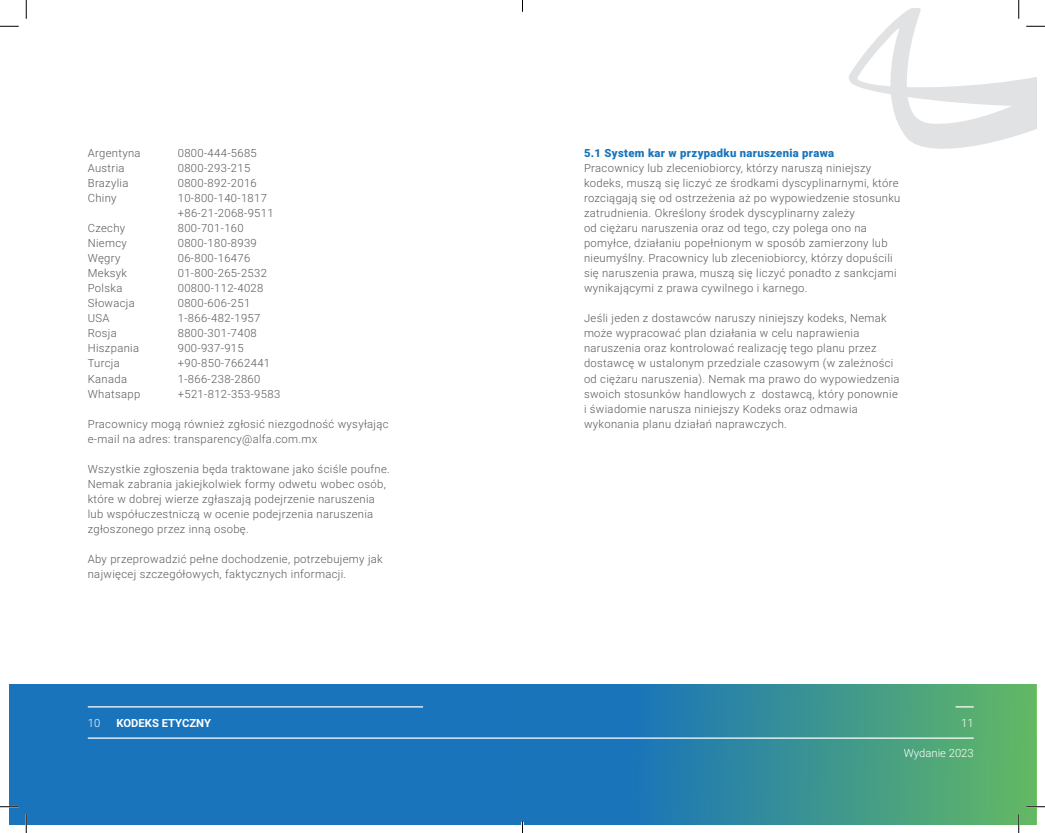
<style>
.page{position:relative;width:1045px;height:833px;background:#fff}
.page>*{position:absolute;margin:0;border:0;box-sizing:border-box;transform-origin:0 0}
.t1{font:300 11.25px/15px "Roboto";letter-spacing:.03em;color:#57585a}
.t2{font:900 11.25px "Roboto";letter-spacing:.03em;color:#1974bb}
.t3{font:300 11.25px "Roboto";color:#fff}
.t4{font:700 11.25px "Roboto";color:#fff}
</style>
<div class="page">
<div style="left:9px;top:684px;width:513px;height:139px;background:#1974bb"></div>
<svg style="left:505px;top:684px;width:531px;height:139px;background:#368e99"></svg>
<hr style="left:88px;top:705px;width:335px;height:2px;background:#fff">
<svg style="left:955px;top:705px;width:18px;height:2px"></svg>
<hr style="left:88px;top:737px;width:885px;height:1px;background:#fff">
<svg style="left:0;top:25px;width:19px;height:2px"></svg>
<svg style="left:0;top:805px;width:19px;height:2px"></svg>
<svg style="left:1026px;top:805px;width:19px;height:2px"></svg>
<svg style="left:25px;top:0;width:2px;height:19px"></svg>
<svg style="left:25px;top:814px;width:2px;height:18px"></svg>
<svg style="left:849px;top:0;width:196px;height:149px"></svg>
<svg style="left:1018px;top:813px;width:1px;height:19px"></svg>
<p class="t1" style="left:88px;top:145px;width:54px">Argentyna</p>
<p class="t1" style="left:178px;top:145px;width:81px">0800-444-5685</p>
<p class="t1" style="left:88px;top:160px;width:38px">Austria</p>
<p class="t1" style="left:178px;top:160px;width:74px">0800-293-215</p>
<p class="t1" style="left:88px;top:175px;width:42px">Brazylia</p>
<p class="t1" style="left:178px;top:175px;width:81px">0800-892-2016</p>
<p class="t1" style="left:88px;top:190px;width:30px">Chiny</p>
<p class="t1" style="left:178px;top:190px;width:91px">10-800-140-1817</p>
<p class="t1" style="left:178px;top:205px;width:97px">+86-21-2068-9511</p>
<p class="t1" style="left:88px;top:220px;width:39px">Czechy</p>
<p class="t1" style="left:178px;top:220px;width:67px">800-701-160</p>
<p class="t1" style="left:88px;top:235px;width:41px">Niemcy</p>
<p class="t1" style="left:178px;top:235px;width:81px">0800-180-8939</p>
<p class="t1" style="left:88px;top:250px;width:34px">Węgry</p>
<p class="t1" style="left:178px;top:250px;width:74px">06-800-16476</p>
<p class="t1" style="left:88px;top:265px;width:41px">Meksyk</p>
<p class="t1" style="left:178px;top:265px;width:91px">01-800-265-2532</p>
<p class="t1" style="left:88px;top:280px;width:36px">Polska</p>
<p class="t1" style="left:178px;top:280px;width:87px">00800-112-4028</p>
<p class="t1" style="left:88px;top:295px;width:49px">Słowacja</p>
<p class="t1" style="left:178px;top:295px;width:74px">0800-606-251</p>
<p class="t1" style="left:88px;top:310px;width:23px">USA</p>
<p class="t1" style="left:178px;top:310px;width:84px">1-866-482-1957</p>
<p class="t1" style="left:88px;top:325px;width:31px">Rosja</p>
<p class="t1" style="left:178px;top:325px;width:81px">8800-301-7408</p>
<p class="t1" style="left:88px;top:340px;width:53px">Hiszpania</p>
<p class="t1" style="left:178px;top:340px;width:67px">900-937-915</p>
<p class="t1" style="left:88px;top:355px;width:34px">Turcja</p>
<p class="t1" style="left:178px;top:355px;width:94px">+90-850-7662441</p>
<p class="t1" style="left:88px;top:370px;width:41px">Kanada</p>
<p class="t1" style="left:178px;top:370px;width:84px">1-866-238-2860</p>
<p class="t1" style="left:88px;top:385px;width:54px">Whatsapp</p>
<p class="t1" style="left:178px;top:385px;width:104px">+521-812-353-9583</p>
<p class="t1" style="left:88px;top:415px;width:302px">Pracownicy mogą również zgłosić niezgodność wysyłając e-mail na adres: transparency@alfa.com.mx</p>
<p class="t1" style="left:88px;top:460px;width:304px">Wszystkie zgłoszenia będa traktowane jako ściśle poufne.<br>Nemak zabrania jakiejkolwiek formy odwetu wobec osób, które w dobrej wierze zgłaszają podejrzenie naruszenia lub współuczestniczą w ocenie podejrzenia naruszenia zgłoszonego przez inną osobę.</p>
<p class="t1" style="left:88px;top:550px;width:296px">Aby przeprowadzić pełne dochodzenie, potrzebujemy jak najwięcej szczegółowych, faktycznych informacji.</p>
<p class="t2" style="left:584px;top:145px;width:252px">5.1 System kar w przypadku naruszenia prawa</p>
<p class="t1" style="left:584px;top:160px;width:318px">Pracownicy lub zleceniobiorcy, którzy naruszą niniejszy kodeks, muszą się liczyć ze środkami dyscyplinarnymi, które rozciągają się od ostrzeżenia aż po wypowiedzenie stosunku zatrudnienia. Określony środek dyscyplinarny zależy<br>od ciężaru naruszenia oraz od tego, czy polega ono na pomyłce, działaniu popełnionym w sposób zamierzony lub nieumyślny. Pracownicy lub zleceniobiorcy, którzy dopuścili się naruszenia prawa, muszą się liczyć ponadto z sankcjami wynikającymi z prawa cywilnego i karnego.</p>
<p class="t1" style="left:584px;top:310px;width:317px">Jeśli jeden z dostawców naruszy niniejszy kodeks, Nemak może wypracować plan działania w celu naprawienia naruszenia oraz kontrolować realizację tego planu przez dostawcę w ustalonym przedziale czasowym (w zależności od ciężaru naruszenia). Nemak ma prawo do wypowiedzenia swoich stosunków handlowych z dostawcą, który ponownie i świadomie narusza niniejszy Kodeks oraz odmawia wykonania planu działań naprawczych.</p>
<p class="t3" style="left:88px;top:714px;width:14px">10</p>
<p class="t4" style="left:116px;top:714px;width:96px">KODEKS ETYCZNY</p>
<p class="t3" style="left:961px;top:714px;width:14px">11</p>
<p class="t3" style="left:904px;top:744px;width:71px">Wydanie 2023</p>
</div>
